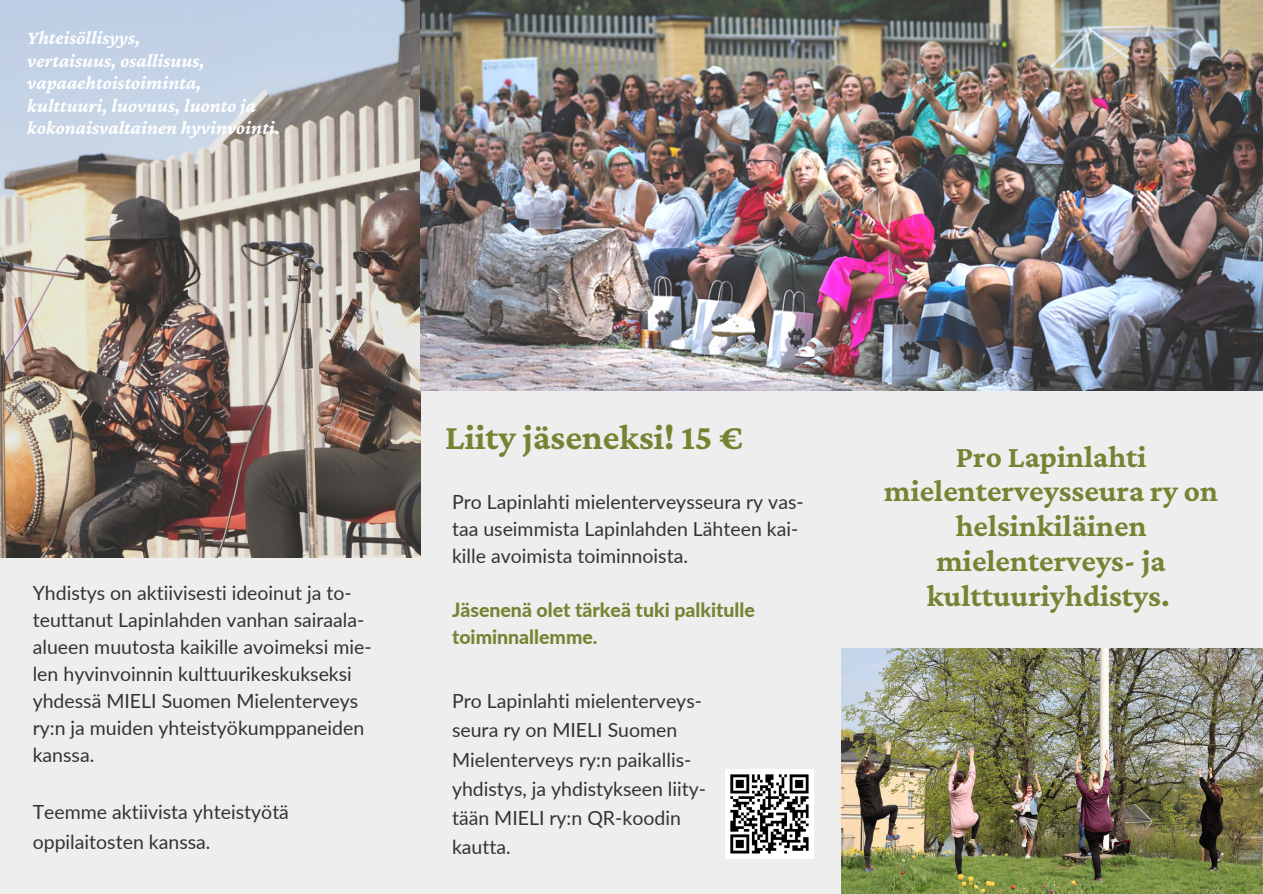
<style>
.page{position:relative;width:1263px;height:894px;background:#fff}
.page>*{position:absolute;margin:0;border:0;box-sizing:border-box;transform-origin:0 0}
.t1{font:700 36px "Crimson Pro";color:#748433}
.t2{font:700 31.2px/34.8px "Crimson Pro";color:#748433;text-align:center}
.t3{font:19.5px/27px "Lato";color:#333}
.t4{font:italic 700 19.5px/22.5px "Crimson Pro";color:#fff}
.t5{font:800 19.5px/27px "Lato";color:#748433}
</style>
<div class="page">
<div style="left:824px;top:0;width:439px;height:893px;background:#eee"></div>
<div style="left:421px;top:0;width:420px;height:893px;background:#eee"></div>
<img style="left:0;top:0;width:420px;height:557px">
<img style="left:421px;top:0;width:842px;height:390px">
<img style="left:841px;top:648px;width:422px;height:245px">
<div style="left:0;top:557px;width:421px;height:336px;background:#eee"></div>
<img style="left:725px;top:769px;width:89px;height:89px">
<p class="t4" style="left:27px;top:26px;width:255px">Yhteisöllisyys,<br>vertaisuus, osallisuus, vapaaehtoistoiminta, kulttuuri, luovuus, luonto ja kokonaisvaltainen hyvinvointi.</p>
<p class="t3" style="left:33px;top:578px;width:340px">Yhdistys on aktiivisesti ideoinut ja to&shy;teuttanut Lapinlahden vanhan sairaala&shy;alueen muutosta kaikille avoimeksi mie&shy;len hyvinvoinnin kulttuurikeskukseksi yhdessä MIELI Suomen Mielenterveys ry:n ja muiden yhteistyökumppaneiden kanssa.</p>
<p class="t3" style="left:33px;top:796px;width:258px;line-height:29.2px">Teemme aktiivista yhteistyötä oppilaitosten kanssa.</p>
<h1 class="t1" style="left:445px;top:416px;width:299px">Liity jäseneksi! 15 €</h1>
<p class="t3" style="left:452px;top:488px;width:353px">Pro Lapinlahti mielenterveysseura ry vas&shy;taa useimmista Lapinlahden Lähteen kai&shy;kille avoimista toiminnoista.</p>
<p class="t5" style="left:452px;top:595px;width:304px">Jäsenenä olet tärkeä tuki palkitulle toiminnallemme.</p>
<p class="t3" style="left:452px;top:685px;width:256px;line-height:29.2px">Pro Lapinlahti mielenterveys&shy;seura ry on MIELI Suomen<br>Mielenterveys ry:n paikallis&shy;yhdistys, ja yhdistykseen liity&shy;tään MIELI ry:n QR-koodin kautta.</p>
<h2 class="t2" style="left:884px;top:438px;width:335px">Pro Lapinlahti mielenterveysseura ry on helsinkiläinen mielenterveys- ja kulttuuriyhdistys.</h2>
</div>
